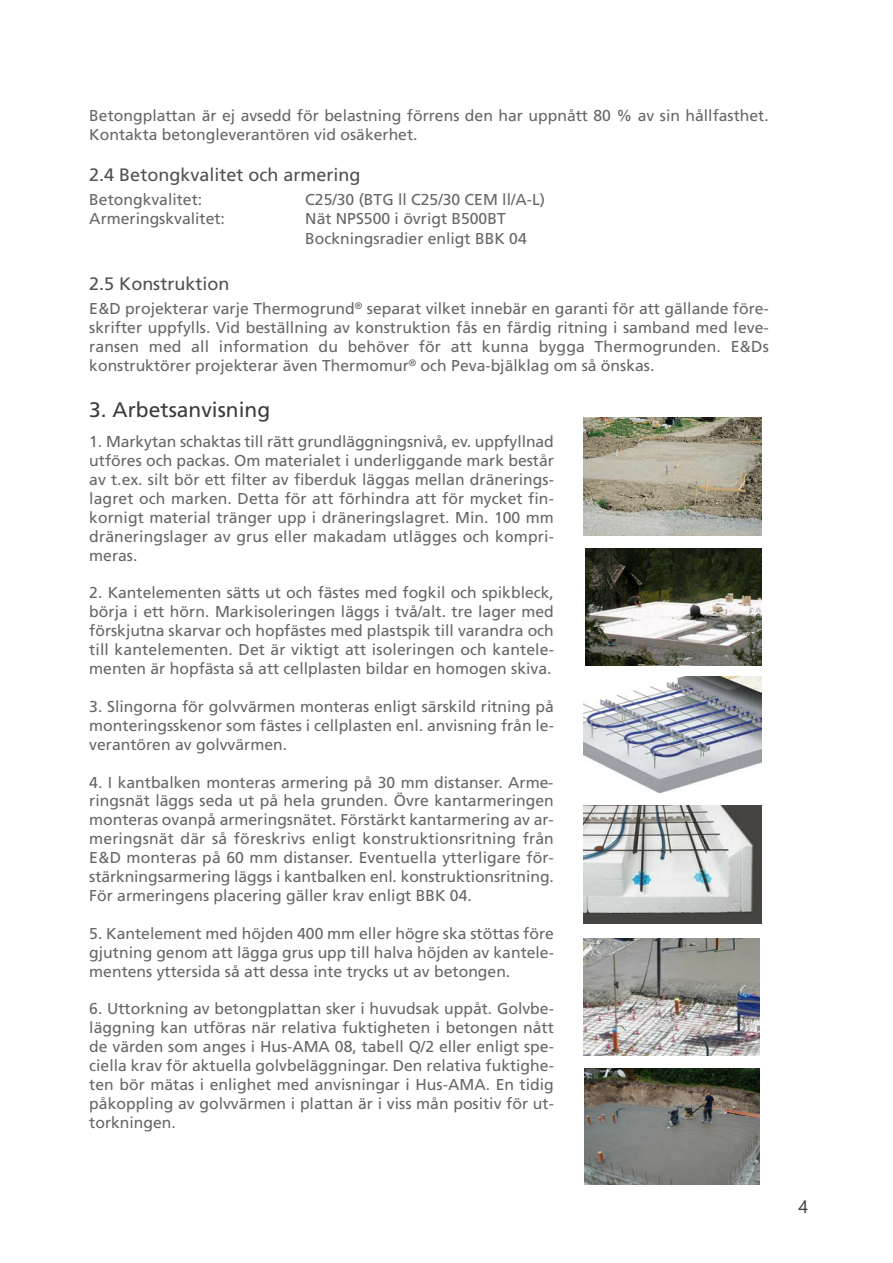
<style>
.page{position:relative;width:893px;height:1263px;background:#fff}
.page>*{position:absolute;margin:0;border:0;box-sizing:border-box;transform-origin:0 0}
.t1{font:21px "Frutiger";color:#3d3c3c}
.t2{font:18px "Frutiger";color:#525152}
.t3{font:18px "Ebrima";color:#3d3c3c}
.t4{font:15.75px/18.9px "Frutiger";color:#686768;text-align:justify}
</style>
<div class="page">
<img style="left:584px;top:806px;width:177px;height:118px">
<img style="left:584px;top:939px;width:176px;height:117px">
<img style="left:585px;top:1068px;width:174px;height:117px">
<img style="left:584px;top:418px;width:177px;height:118px">
<img style="left:584px;top:677px;width:177px;height:117px">
<img style="left:586px;top:548px;width:175px;height:117px">
<p class="t4" style="left:89px;top:107px;width:681px;line-height:19.5px">Betongplattan är ej avsedd för belastning förrens den har uppnått 80 % av sin hållfasthet.<br>Kontakta betongleverantören vid osäkerhet.</p>
<p class="t2" style="left:89px;top:168px;width:273px">2.4 Betongkvalitet och armering</p>
<p class="t4" style="left:89px;top:192px;width:114px">Betongkvalitet:</p>
<p class="t4" style="left:305px;top:192px;width:241px">C25/30 (BTG ll C25/30 CEM ll/A-L)</p>
<p class="t4" style="left:89px;top:211px;width:137px">Armeringskvalitet:</p>
<p class="t4" style="left:305px;top:210px;width:223px;line-height:19.5px">Nät NPS500 i övrigt B500BT<br>Bockningsradier enligt BBK 04</p>
<p class="t2" style="left:89px;top:277px;width:142px">2.5 Konstruktion</p>
<p class="t4" style="left:89px;top:301px;width:681px">E&amp;D projekterar varje Thermogrund<sup>®</sup> separat vilket innebär en garanti för att gällande före&shy;skrifter uppfylls. Vid beställning av konstruktion fås en färdig ritning i samband med leve&shy;ransen med all information du behöver för att kunna bygga Thermogrunden. E&amp;Ds konstruktörer projekterar även Thermomur<sup>®</sup> och Peva-bjälklag om så önskas.</p>
<h1 class="t1" style="left:89px;top:402px;width:182px">3. Arbetsanvisning</h1>
<p class="t4" style="left:89px;top:434px;width:466px">1. Markytan schaktas till rätt grundläggningsnivå, ev. uppfyllnad utföres och packas. Om materialet i underliggande mark består av t.ex. silt bör ett filter av fiberduk läggas mellan dränerings&shy;lagret och marken. Detta för att förhindra att för mycket fin&shy;kornigt material tränger upp i dräneringslagret. Min. 100 mm dräneringslager av grus eller makadam utlägges och kompri&shy;meras.</p>
<p class="t4" style="left:89px;top:585px;width:466px">2. Kantelementen sätts ut och fästes med fogkil och spikbleck, börja i ett hörn. Markisoleringen läggs i två/alt. tre lager med förskjutna skarvar och hopfästes med plastspik till varandra och till kantelementen. Det är viktigt att isoleringen och kantele&shy;menten är hopfästa så att cellplasten bildar en homogen skiva.</p>
<p class="t4" style="left:89px;top:698px;width:466px">3. Slingorna för golvvärmen monteras enligt särskild ritning på monteringsskenor som fästes i cellplasten enl. anvisning från le&shy;verantören av golvvärmen.</p>
<p class="t4" style="left:89px;top:774px;width:466px">4. I kantbalken monteras armering på 30 mm distanser. Arme&shy;ringsnät läggs seda ut på hela grunden. Övre kantarmeringen monteras ovanpå armeringsnätet. Förstärkt kantarmering av ar&shy;meringsnät där så föreskrivs enligt konstruktionsritning från E&amp;D monteras på 60 mm distanser. Eventuella ytterligare för&shy;stärkningsarmering läggs i kantbalken enl. konstruktionsritning.<br>För armeringens placering gäller krav enligt BBK 04.</p>
<p class="t4" style="left:89px;top:925px;width:466px">5. Kantelement med höjden 400 mm eller högre ska stöttas före gjutning genom att lägga grus upp till halva höjden av kantele&shy;mentens yttersida så att dessa inte trycks ut av betongen.</p>
<p class="t4" style="left:89px;top:1001px;width:466px">6. Uttorkning av betongplattan sker i huvudsak uppåt. Golvbe&shy;läggning kan utföras när relativa fuktigheten i betongen nått de värden som anges i Hus-AMA 08, tabell Q/2 eller enligt spe&shy;ciella krav för aktuella golvbeläggningar. Den relativa fuktighe&shy;ten bör mätas i enlighet med anvisningar i Hus-AMA. En tidig påkoppling av golvvärmen i plattan är i viss mån positiv för ut&shy;torkningen.</p>
<p class="t3" style="left:798px;top:1196px;width:11px">4</p>
</div>
